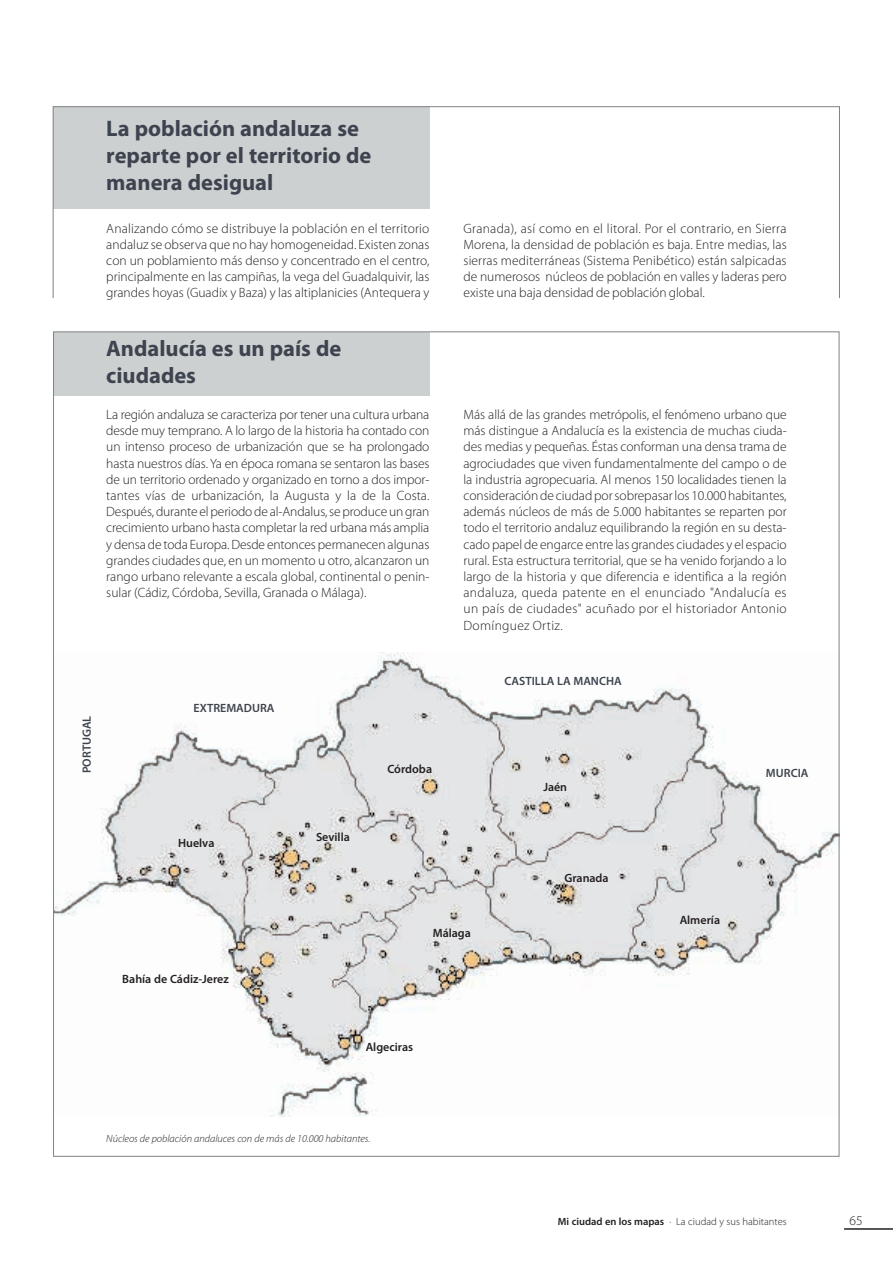
<style>
.page{position:relative;width:893px;height:1263px;background:#fff}
.page>*{position:absolute;margin:0;border:0;box-sizing:border-box;transform-origin:0 0}
.t1{font:700 22.5px/27px "Myriad Pro";color:#3e444f}
.t2{font:300 13.5px/16.2px "Myriad Pro";color:#231f20;text-align:justify}
.t3{font:600 12px "Myriad Pro";color:#231f20}
.t4{font:600 12px "Myriad Pro";color:#3e444f}
.t5{font:italic 300 10.5px "Myriad Pro";color:#231f20}
.t6{font:300 10.5px "Myriad Pro";color:#231f20}
.s1{font-weight:600}
</style>
<div class="page">
<img style="left:55px;top:652px;width:785px;height:464px">
<hr style="left:844px;top:1228px;width:49px;height:2px;background:#231f20">
<div style="left:53px;top:107px;width:376px;height:102px;background:#cdd0d0"></div>
<div style="left:53px;top:332px;width:376px;height:64px;background:#cdd0d0"></div>
<div style="left:53px;top:106px;width:787px;height:192px;border:1px solid #808285"></div>
<h1 class="t1" style="left:106px;top:117px;width:267px">La población andaluza se reparte por el territorio de manera desigual</h1>
<p class="t2" style="left:106px;top:221px;width:325px">Analizando cómo se distribuye la población en el territorio andaluz se observa que no hay homogeneidad. Existen zonas con un poblamiento más denso y concentrado en el centro, principalmente en las campiñas, la vega del Guadalquivir, las grandes hoyas (Guadix y Baza) y las altiplanicies (Antequera y</p>
<p class="t2" style="left:463px;top:221px;width:325px">Granada), así como en el litoral. Por el contrario, en Sierra Morena, la densidad de población es baja. Entre medias, las sierras mediterráneas (Sistema Penibético) están salpicadas de numerosos núcleos de población en valles y laderas pero existe una baja densidad de población global.</p>
<h1 class="t1" style="left:106px;top:337px;width:237px">Andalucía es un país de ciudades</h1>
<p class="t2" style="left:106px;top:407px;width:325px">La región andaluza se caracteriza por tener una cultura urbana desde muy temprano. A lo largo de la historia ha contado con un intenso proceso de urbanización que se ha prolongado hasta nuestros días. Ya en época romana se sentaron las bases de un territorio ordenado y organizado en torno a dos impor&shy;tantes vías de urbanización, la Augusta y la de la Costa.<br>Después, durante el periodo de al-Andalus, se produce un gran crecimiento urbano hasta completar la red urbana más amplia y densa de toda Europa. Desde entonces permanecen algunas grandes ciudades que, en un momento u otro, alcanzaron un rango urbano relevante a escala global, continental o penin&shy;sular (Cádiz, Córdoba, Sevilla, Granada o Málaga).</p>
<p class="t2" style="left:463px;top:407px;width:325px">Más allá de las grandes metrópolis, el fenómeno urbano que más distingue a Andalucía es la existencia de muchas ciuda&shy;des medias y pequeñas. Éstas conforman una densa trama de agrociudades que viven fundamentalmente del campo o de la industria agropecuaria. Al menos 150 localidades tienen la consideración de ciudad por sobrepasar los 10.000 habitantes, además núcleos de más de 5.000 habitantes se reparten por todo el territorio andaluz equilibrando la región en su desta&shy;cado papel de engarce entre las grandes ciudades y el espacio rural. Esta estructura territorial, que se ha venido forjando a lo largo de la historia y que diferencia e identifica a la región andaluza, queda patente en el enunciado "Andalucía es un país de ciudades" acuñado por el historiador Antonio Domínguez Ortiz.</p>
<p class="t4" style="left:82px;top:773px;width:59px;rotate:-90deg">PORTUGAL</p>
<p class="t4" style="left:194px;top:703px;width:82px">EXTREMADURA</p>
<p class="t3" style="left:178px;top:838px;width:38px">Huelva</p>
<p class="t3" style="left:122px;top:975px;width:108px">Bahía de Cádiz-Jerez</p>
<p class="t3" style="left:316px;top:832px;width:35px">Sevilla</p>
<p class="t3" style="left:387px;top:764px;width:46px">Córdoba</p>
<p class="t3" style="left:433px;top:929px;width:40px">Málaga</p>
<p class="t4" style="left:504px;top:676px;width:119px">CASTILLA LA MANCHA</p>
<p class="t3" style="left:543px;top:782px;width:25px">Jaén</p>
<p class="t3" style="left:564px;top:873px;width:46px">Granada</p>
<p class="t4" style="left:766px;top:769px;width:44px">MURCIA</p>
<p class="t3" style="left:680px;top:916px;width:42px">Almería</p>
<p class="t3" style="left:366px;top:1043px;width:49px">Algeciras</p>
<p class="t5" style="left:106px;top:1134px;width:266px">Núcleos de población andaluces con de más de 10.000 habitantes.</p>
<p class="t6" style="left:558px;top:1217px;width:230px"><span class="s1">Mi ciudad en los mapas</span> · La ciudad y sus habitantes</p>
<p class="t2" style="left:849px;top:1213px;width:15px">65</p>
</div>
